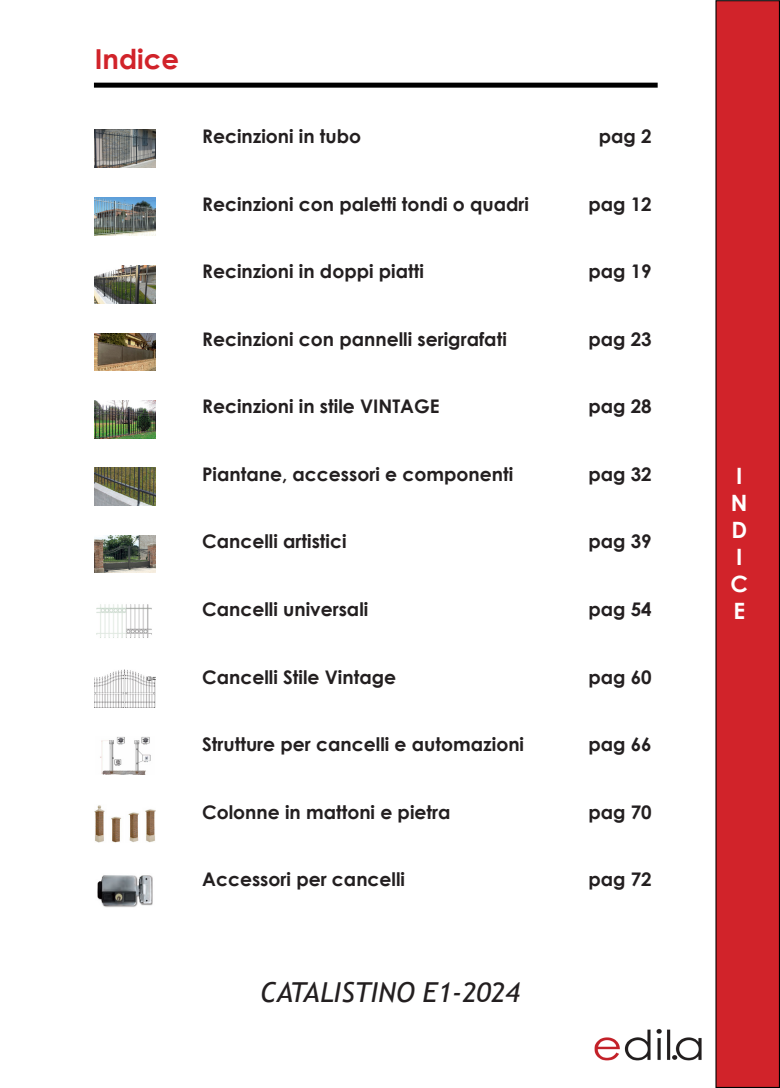
<style>
.page{position:relative;width:780px;height:1088px;background:#fff}
.page>*{position:absolute;margin:0;border:0;box-sizing:border-box;transform-origin:0 0}
.t1{font:italic 27.5px "Trebuchet MS";color:#231f20}
.t2{font:700 27.5px "Century Gothic";color:#d1232a}
.t3{font:700 22.5px "Century Gothic";color:#fff}
.t4{font:700 18.75px "Century Gothic";color:#231f20}
</style>
<div class="page">
<img style="left:594px;top:1029px;width:108px;height:32px">
<div style="left:716px;top:1px;width:63px;height:1086px;background:#d1232a"></div>
<div style="left:715px;top:0;width:65px;height:1088px;border:1px solid #000"></div>
<div style="left:94px;top:83px;width:563px;height:5px;background:#000"></div>
<img style="left:95px;top:129px;width:61px;height:38px">
<img style="left:95px;top:198px;width:61px;height:37px">
<img style="left:95px;top:266px;width:61px;height:38px">
<img style="left:95px;top:670px;width:61px;height:37px">
<img style="left:100px;top:737px;width:51px;height:38px">
<img style="left:95px;top:805px;width:61px;height:37px">
<img style="left:97px;top:875px;width:56px;height:33px">
<img style="left:96px;top:604px;width:56px;height:34px">
<img style="left:95px;top:535px;width:61px;height:38px">
<img style="left:95px;top:468px;width:61px;height:37px">
<img style="left:95px;top:400px;width:61px;height:38px">
<img style="left:95px;top:333px;width:61px;height:38px">
<p class="t2" style="left:95px;top:38px;width:86px">Indice</p>
<p class="t4" style="left:202px;top:122px;width:160px">Recinzioni in tubo</p>
<p class="t4" style="left:202px;top:190px;width:328px">Recinzioni con paletti tondi o quadri</p>
<p class="t4" style="left:202px;top:257px;width:223px">Recinzioni in doppi piatti</p>
<p class="t4" style="left:202px;top:325px;width:306px">Recinzioni con pannelli serigrafati</p>
<p class="t4" style="left:202px;top:392px;width:239px">Recinzioni in stile VINTAGE</p>
<p class="t4" style="left:202px;top:460px;width:312px">Piantane, accessori e componenti</p>
<p class="t4" style="left:202px;top:527px;width:146px">Cancelli artistici</p>
<p class="t4" style="left:202px;top:595px;width:168px">Cancelli universali</p>
<p class="t4" style="left:202px;top:662px;width:195px">Cancelli Stile Vintage</p>
<p class="t4" style="left:202px;top:730px;width:323px">Strutture per cancelli e automazioni</p>
<p class="t4" style="left:202px;top:797px;width:250px">Colonne in mattoni e pietra</p>
<p class="t4" style="left:202px;top:865px;width:204px">Accessori per cancelli</p>
<p class="t1" style="left:260px;top:975px;width:261px">CATALISTINO E1-2024</p>
<p class="t4" style="left:598px;top:122px;width:54px">pag 2</p>
<p class="t4" style="left:588px;top:190px;width:65px">pag 12</p>
<p class="t4" style="left:588px;top:257px;width:65px">pag 19</p>
<p class="t4" style="left:588px;top:325px;width:65px">pag 23</p>
<p class="t4" style="left:588px;top:392px;width:65px">pag 28</p>
<p class="t4" style="left:588px;top:460px;width:65px">pag 32</p>
<p class="t4" style="left:588px;top:527px;width:65px">pag 39</p>
<p class="t4" style="left:588px;top:595px;width:65px">pag 54</p>
<p class="t4" style="left:588px;top:662px;width:65px">pag 60</p>
<p class="t4" style="left:588px;top:730px;width:65px">pag 66</p>
<p class="t4" style="left:588px;top:797px;width:65px">pag 70</p>
<p class="t4" style="left:588px;top:865px;width:65px">pag 72</p>
<p class="t3" style="left:736px;top:459px;width:8px">I</p>
<p class="t3" style="left:731px;top:486px;width:18px">N</p>
<p class="t3" style="left:731px;top:513px;width:17px">D</p>
<p class="t3" style="left:736px;top:540px;width:8px">I</p>
<p class="t3" style="left:730px;top:567px;width:19px">C</p>
<p class="t3" style="left:733px;top:594px;width:13px">E</p>
</div>
